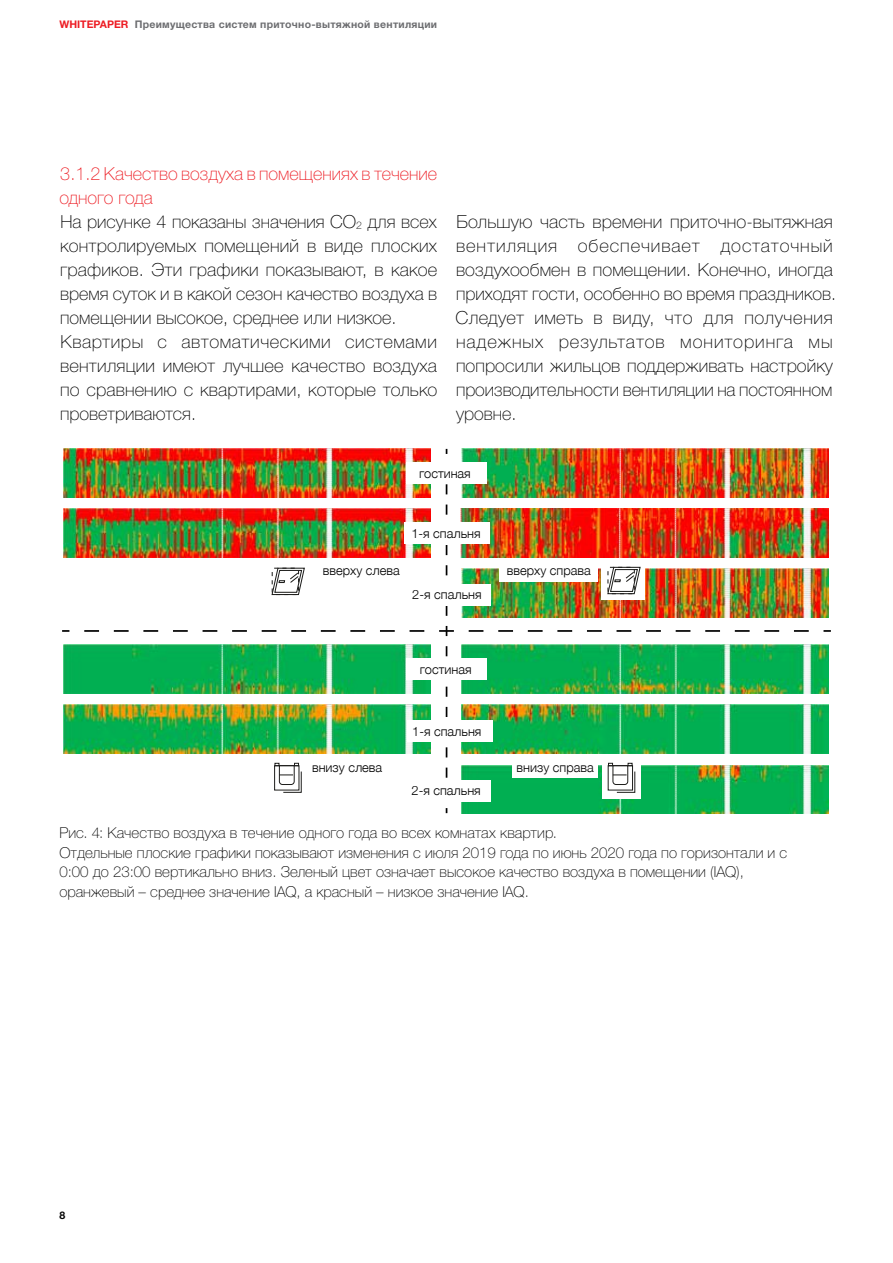
<style>
.page{position:relative;width:893px;height:1263px;background:#fff}
.page>*{position:absolute;margin:0;border:0;box-sizing:border-box;transform-origin:0 0}
.t1{font:100 18px/24px "Helvetica Neue LTW1 G";letter-spacing:.005em;color:#000}
.t2{font:100 15px/19.5px "Helvetica Neue LTW1 G";color:#000}
.t3{font:300 12.9px "Helvetica Neue";color:#000}
.t4{font:700 10.5px "Helvetica Neue LTW1 G";letter-spacing:.025em;color:#6d6e71}
.t5{font:700 10.5px "Helvetica Neue LTW1 G";color:#000}
.s1{color:#ed1d24}
</style>
<div class="page">
<img style="left:63px;top:508px;width:14px;height:49px">
<img style="left:63px;top:448px;width:367px;height:49px">
<img style="left:809px;top:509px;width:19px;height:48px">
<img style="left:809px;top:569px;width:19px;height:49px">
<img style="left:461px;top:448px;width:368px;height:49px">
<img style="left:63px;top:704px;width:14px;height:49px">
<img style="left:63px;top:644px;width:14px;height:49px">
<img style="left:809px;top:705px;width:19px;height:49px">
<img style="left:809px;top:644px;width:19px;height:49px">
<img style="left:461px;top:765px;width:367px;height:49px">
<svg style="left:823px;top:630px;width:8px;height:2px"></svg>
<svg style="left:62px;top:630px;width:7px;height:2px"></svg>
<div style="left:406px;top:463px;width:81px;height:21px;background:#fff"></div>
<img style="left:77px;top:464px;width:732px;height:349px">
<div style="left:407px;top:720px;width:86px;height:21px;background:#fff"></div>
<p class="t4" style="left:60px;top:18px;width:379px"><span class="s1">WHITEPAPER</span> Преимущества систем приточно-вытяжной вентиляции</p>
<p class="t1" style="left:59px;top:161px;width:380px"><span class="s1">3.1.2 Качество воздуха в помещениях в течение одного года<br></span>На рисунке 4 показаны значения CO<sub>2</sub> для всех контролируемых помещений в виде плоских графиков. Эти графики показывают, в какое время суток и в какой сезон качество воздуха в помещении высокое, среднее или низкое.<br>Квартиры с автоматическими системами вентиляции имеют лучшее качество воздуха по сравнению с квартирами, которые только проветриваются.</p>
<p class="t1" style="left:456px;top:209px;width:382px">Большую часть времени приточно-вытяжная вентиляция обеспечивает достаточный воздухообмен в помещении. Конечно, иногда приходят гости, особенно во время праздников.<br>Следует иметь в виду, что для получения надежных результатов мониторинга мы попросили жильцов поддерживать настройку производительности вентиляции на постоянном уровне.</p>
<p class="t3" style="left:419px;top:463px;width:53px">гостиная</p>
<p class="t3" style="left:323px;top:560px;width:78px">вверху слева</p>
<p class="t3" style="left:411px;top:523px;width:71px">1-я спальня</p>
<p class="t3" style="left:412px;top:584px;width:71px">2-я спальня</p>
<p class="t3" style="left:507px;top:560px;width:85px">вверху справа</p>
<p class="t3" style="left:312px;top:756px;width:72px">внизу слева</p>
<p class="t3" style="left:420px;top:658px;width:53px">гостиная</p>
<p class="t3" style="left:412px;top:721px;width:71px">1-я спальня</p>
<p class="t3" style="left:411px;top:780px;width:71px">2-я спальня</p>
<p class="t3" style="left:517px;top:756px;width:79px">внизу справа</p>
<p class="t2" style="left:59px;top:823px;width:729px">Рис. 4: Качество воздуха в течение одного года во всех комнатах квартир.<br>Отдельные плоские графики показывают изменения с июля 2019 года по июнь 2020 года по горизонтали и с 0:00 до 23:00 вертикально вниз. Зеленый цвет означает высокое качество воздуха в помещении (IAQ), оранжевый – среднее значение IAQ, а красный – низкое значение IAQ.</p>
<p class="t5" style="left:60px;top:1209px;width:7px">8</p>
</div>
